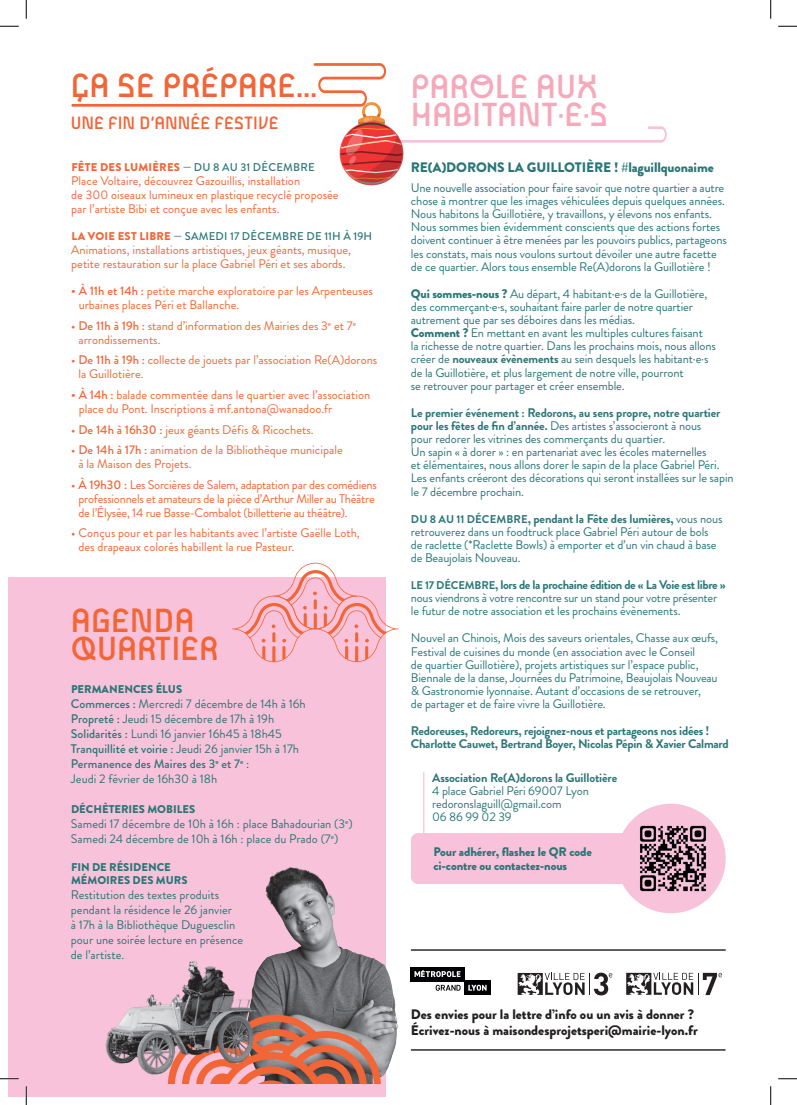
<style>
.page{position:relative;width:797px;height:1105px;background:#fff}
.page>*{position:absolute;margin:0;border:0;box-sizing:border-box;transform-origin:0 0}
.t1{font:37.5px/28.8px "Gulax";color:#f26536}
.t2{font:37.5px/28.8px "Gulax";color:#f6a9ba}
.t3{font:20px "Gulax";color:#f26536}
.t4{font:900 13.75px/16px "Brandon Grotesque";color:#231f20}
.t5{font:900 13.75px "Brandon Grotesque";letter-spacing:-.01em;color:#2a7677}
.t6{font:12.5px/13.1px "Brandon Grotesque";letter-spacing:-.01em;color:#2a7677}
.t7{font:12.5px/13.8px "Brandon Grotesque";color:#f26536}
.t8{font:12.5px/13.8px "Brandon Grotesque";letter-spacing:-.02em;color:#f26536}
.t9{font:700 12.5px/13.1px "Brandon Grotesque";letter-spacing:-.02em;color:#2a7677}
.t10{font:900 12.5px/13.8px "Brandon Grotesque";letter-spacing:-.01em;color:#2a7677}
.t11{font:500 11.25px "Brandon Grotesque";letter-spacing:.02em;color:#2a7677}
.t12{font:900 11.25px/13.5px "Brandon Grotesque";color:#2a7677}
.s1{font-weight:900;color:#f26536}
.s2{font-weight:500}
.s3{font-weight:900}
.s4{font-weight:700}
.s5{font-weight:700;font-size:11.25px}
</style>
<div class="page">
<div style="left:616px;top:804px;width:109px;height:109px;background:#f8c3da;border-radius:50%"></div>
<img style="left:631px;top:817px;width:83px;height:83px">
<div style="left:411px;top:833px;width:225px;height:51px;background:#f8c3da;border-radius:7px"></div>
<svg style="left:71px;top:63px;width:595px;height:122px"></svg>
<div style="left:9px;top:577px;width:377px;height:519px;background:#f8c3da"></div>
<img style="left:264px;top:867px;width:150px;height:210px">
<svg style="left:264px;top:1015px;width:117px;height:69px;background:#b17360"></svg>
<img style="left:105px;top:960px;width:159px;height:124px">
<svg style="left:232px;top:563px;width:166px;height:99px"></svg>
<svg style="left:517px;top:973px;width:95px;height:22px"></svg>
<svg style="left:626px;top:973px;width:96px;height:22px"></svg>
<svg style="left:435px;top:985px;width:25px;height:6px"></svg>
<div style="left:464px;top:980px;width:27px;height:15px;background:#000002"></div>
<svg style="left:468px;top:985px;width:18px;height:6px"></svg>
<div style="left:411px;top:967px;width:54px;height:14px;background:#000002"></div>
<svg style="left:414px;top:970px;width:46px;height:7px"></svg>
<hr style="left:411px;top:949px;width:314px;height:2px;background:#000001">
<hr style="left:411px;top:1049px;width:314px;height:1px;background:#000001">
<hr style="left:423px;top:772px;width:1px;height:72px;background:#f8c3da">
<svg style="left:0;top:25px;width:19px;height:2px"></svg>
<svg style="left:778px;top:25px;width:19px;height:2px"></svg>
<svg style="left:0;top:1078px;width:19px;height:1px"></svg>
<svg style="left:778px;top:1078px;width:19px;height:1px"></svg>
<svg style="left:25px;top:0;width:2px;height:19px"></svg>
<svg style="left:25px;top:1086px;width:2px;height:19px"></svg>
<svg style="left:770px;top:0;width:1px;height:19px"></svg>
<svg style="left:770px;top:1086px;width:1px;height:19px"></svg>
<h1 class="t1" style="left:71px;top:72px;width:248px">ÇA SE PRÉPARE…</h1>
<h2 class="t3" style="left:71px;top:111px;width:209px">UNE FIN D’ANNÉE FESTIVE</h2>
<p class="t11" style="left:71px;top:160px;width:245px"><span class="s1">FÊTE DES LUMIÈRES</span> — DU 8 AU 31 DÉCEMBRE</p>
<p class="t7" style="left:71px;top:174px;width:269px">Place Voltaire, découvrez Gazouillis, installation<br>de 300 oiseaux lumineux en plastique recyclé proposée par l’artiste Bibi et conçue avec les enfants.</p>
<p class="t11" style="left:71px;top:229px;width:302px"><span class="s1">LA VOIE EST LIBRE</span> — SAMEDI 17 DÉCEMBRE DE 11H À 19H</p>
<p class="t7" style="left:71px;top:243px;width:281px">Animations, installations artistiques, jeux géants, musique, petite restauration sur la place Gabriel Péri et ses abords.</p>
<p class="t7" style="left:79px;top:284px;width:296px;text-indent:-7px"><span class="s2">• À 11h et 14h :</span> petite marche exploratoire par les Arpenteuses urbaines places Péri et Ballanche.</p>
<p class="t7" style="left:78px;top:319px;width:279px;text-indent:-7px">• <span class="s2">De 11h à 19h :</span> stand d’information des Mairies des 3<sup>e</sup> et 7<sup>e </sup>arrondissements.</p>
<p class="t7" style="left:78px;top:353px;width:300px;text-indent:-7px">• <span class="s2">De 11h à 19h :</span> collecte de jouets par l’association Re(A)dorons la Guillotière.</p>
<p class="t7" style="left:79px;top:388px;width:293px;text-indent:-7px"><span class="s2">• À 14h :</span> balade commentée dans le quartier avec l’association place du Pont. Inscriptions à mf.antona@wanadoo.fr</p>
<p class="t7" style="left:71px;top:423px;width:244px">• <span class="s2">De 14h à 16h30 :</span> jeux géants Défis &amp; Ricochets.</p>
<p class="t7" style="left:78px;top:443px;width:266px;text-indent:-7px">• <span class="s2">De 14h à 17h :</span> animation de la Bibliothèque municipale à la Maison des Projets.</p>
<p class="t8" style="left:78px;top:478px;width:300px;text-indent:-7px">• <span class="s2">À 19h30 :</span> Les Sorcières de Salem, adaptation par des comédiens professionnels et amateurs de la pièce d’Arthur Miller au Théâtre de l’Élysée, 14 rue Basse-Combalot (billetterie au théâtre).</p>
<p class="t7" style="left:78px;top:526px;width:283px;text-indent:-7px">• Conçus pour et par les habitants avec l’artiste Gaëlle Loth, des drapeaux colorés habillent la rue Pasteur.</p>
<h1 class="t1" style="left:71px;top:606px;width:149px">AGENDA<br>QUARTIER</h1>
<p class="t12" style="left:71px;top:683px;width:113px">PERMANENCES ÉLUS</p>
<p class="t6" style="left:71px;top:697px;width:236px;line-height:15px"><span class="s2">Commerces :</span> Mercredi 7 décembre de 14h à 16h <span class="s2">Propreté :</span> Jeudi 15 décembre de 17h à 19h <span class="s2">Solidarités :</span> Lundi 16 janvier 16h45 à 18h45<br><span class="s2">Tranquillité et voirie :</span> Jeudi 26 janvier 15h à 17h <span class="s2">Permanence des Maires des 3</span><sup>e</sup> <span class="s2">et 7</span><sup>e</sup> :<br>Jeudi 2 février de 16h30 à 18h</p>
<p class="t12" style="left:71px;top:803px;width:126px">DÉCHÈTERIES MOBILES</p>
<p class="t6" style="left:71px;top:817px;width:283px;line-height:15px">Samedi 17 décembre de 10h à 16h : place Bahadourian (3<sup>e</sup>)<br>Samedi 24 décembre de 10h à 16h : place du Prado (7<sup>e</sup>)</p>
<p class="t12" style="left:71px;top:860px;width:118px">FIN DE RÉSIDENCE<br>MÉMOIRES DES MURS</p>
<p class="t6" style="left:71px;top:888px;width:174px;line-height:15px">Restitution des textes produits pendant la résidence le 26 janvier<br>à 17h à la Bibliothèque Duguesclin pour une soirée lecture en présence de l’artiste.</p>
<h1 class="t2" style="left:411px;top:72px;width:199px">PAROLE AUX<br>HABITANT·E·S</h1>
<p class="t5" style="left:411px;top:157px;width:304px">RE(A)DORONS LA GUILLOTIÈRE ! #laguillquonaime</p>
<p class="t6" style="left:411px;top:181px;width:317px">Une nouvelle association pour faire savoir que notre quartier a autre chose à montrer que les images véhiculées depuis quelques années.<br>Nous habitons la Guillotière, y travaillons, y élevons nos enfants.<br>Nous sommes bien évidemment conscients que des actions fortes doivent continuer à être menées par les pouvoirs publics, partageons les constats, mais nous voulons surtout dévoiler une autre facette de ce quartier. Alors tous ensemble Re(A)dorons la Guillotière !</p>
<p class="t6" style="left:411px;top:287px;width:306px"><span class="s3">Qui sommes-nous ?</span> Au départ, 4 habitant·e·s de la Guillotière, des commerçant·e·s, souhaitant faire parler de notre quartier autrement que par ses déboires dans les médias.<br><span class="s3">Comment ?</span> En mettant en avant les multiples cultures faisant<br>la richesse de notre quartier. Dans les prochains mois, nous allons créer de <span class="s4">nouveaux évènements</span> au sein desquels les habitant·e·s de la Guillotière, et plus largement de notre ville, pourront<br>se retrouver pour partager et créer ensemble.</p>
<p class="t6" style="left:411px;top:406px;width:324px"><span class="s4">Le premier événement : Redorons, au sens propre, notre quartier pour les fêtes de fin d’année.</span> Des artistes s’associeront à nous<br>pour redorer les vitrines des commerçants du quartier.<br>Un sapin « à dorer » : en partenariat avec les écoles maternelles<br>et élémentaires, nous allons dorer le sapin de la place Gabriel Péri.<br>Les enfants créeront des décorations qui seront installées sur le sapin le 7 décembre prochain.</p>
<p class="t6" style="left:411px;top:512px;width:313px"><span class="s5">DU 8 AU 11 DÉCEMBRE</span><span class="s4">, pendant la Fête des lumières,</span> vous nous retrouverez dans un foodtruck place Gabriel Péri autour de bols de raclette (*Raclette Bowls) à emporter et d’un vin chaud à base de Beaujolais Nouveau.</p>
<p class="t6" style="left:411px;top:578px;width:316px"><span class="s5">LE 17 DÉCEMBRE</span><span class="s4">, lors de la prochaine édition de « La Voie est libre » </span>nous viendrons à votre rencontre sur un stand pour votre présenter le futur de notre association et les prochains évènements.</p>
<p class="t6" style="left:411px;top:632px;width:309px">Nouvel an Chinois, Mois des saveurs orientales, Chasse aux œufs, Festival de cuisines du monde (en association avec le Conseil<br>de quartier Guillotière), projets artistiques sur l’espace public, Biennale de la danse, Journées du Patrimoine, Beaujolais Nouveau &amp; Gastronomie lyonnaise. Autant d’occasions de se retrouver,<br>de partager et de faire vivre la Guillotière.</p>
<p class="t9" style="left:411px;top:724px;width:319px">Redoreuses, Redoreurs, rejoignez-nous et partageons nos idées !<br>Charlotte Cauwet, Bertrand Boyer, Nicolas Pépin &amp; Xavier Calmard</p>
<p class="t9" style="left:432px;top:771px;width:186px">Association Re(A)dorons la Guillotière</p>
<p class="t6" style="left:432px;top:784px;width:158px">4 place Gabriel Péri 69007 Lyon redoronslaguill@gmail.com<br>06 86 99 02 39</p>
<p class="t10" style="left:433px;top:845px;width:160px">Pour adhérer, flashez le QR code ci-contre ou contactez-nous</p>
<p class="t4" style="left:411px;top:1006px;width:288px">Des envies pour la lettre d’info ou un avis à donner ?<br>Écrivez-nous à maisondesprojetsperi@mairie-lyon.fr</p>
</div>
